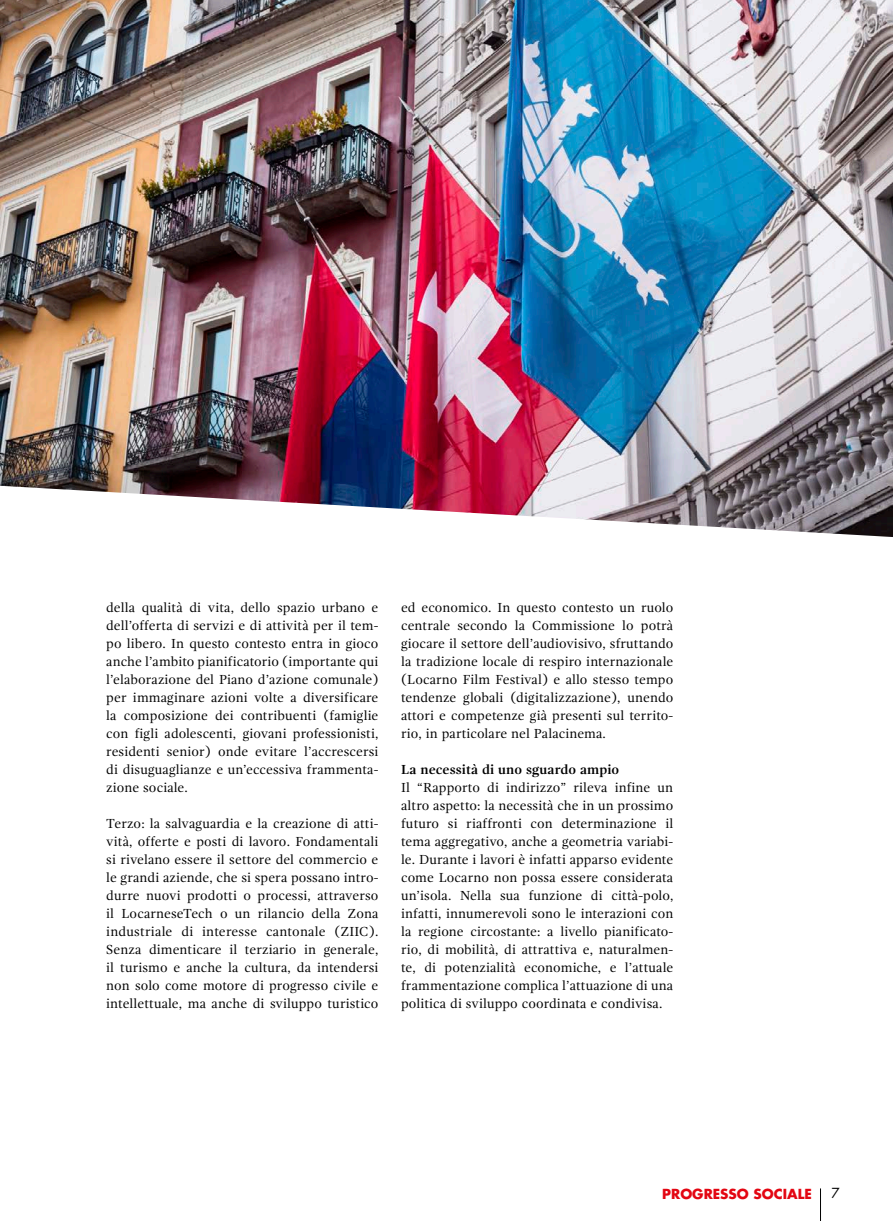
<style>
.page{position:relative;width:893px;height:1221px;background:#fff}
.page>*{position:absolute;margin:0;border:0;box-sizing:border-box;transform-origin:0 0}
.t1{font:13.5px/18px "Gandhi Serif";letter-spacing:.01em;color:#000;text-align:justify}
.t2{font:700 13.5px "Gandhi Serif";letter-spacing:.01em;color:#000}
.t3{font:700 13.5px "Futura Std";color:#e30612}
.t4{font:13.5px "Futura Std";color:#000}
</style>
<div class="page">
<hr style="left:820px;top:1188px;width:1px;height:32px;background:#000">
<img style="left:0;top:0;width:893px;height:537px">
<p class="t1" style="left:106px;top:599px;width:274px">della qualità di vita, dello spazio urbano e dell’offerta di servizi e di attività per il tem&shy;po libero. In questo contesto entra in gioco anche l’ambito pianificatorio (importante qui l’elaborazione del Piano d’azione comunale) per immaginare azioni volte a diversificare la composizione dei contribuenti (famiglie con figli adolescenti, giovani professionisti, residenti senior) onde evitare l’accrescersi di disuguaglianze e un’eccessiva frammenta&shy;zione sociale.</p>
<p class="t1" style="left:106px;top:814px;width:274px">Terzo: la salvaguardia e la creazione di atti&shy;vità, offerte e posti di lavoro. Fondamentali si rivelano essere il settore del commercio e le grandi aziende, che si spera possano intro&shy;durre nuovi prodotti o processi, attraverso il LocarneseTech o un rilancio della Zona industriale di interesse cantonale (ZIIC).<br>Senza dimenticare il terziario in generale, il turismo e anche la cultura, da intendersi non solo come motore di progresso civile e intellettuale, ma anche di sviluppo turistico</p>
<p class="t1" style="left:401px;top:599px;width:274px">ed economico. In questo contesto un ruolo centrale secondo la Commissione lo potrà giocare il settore dell’audiovisivo, sfruttando la tradizione locale di respiro internazionale (Locarno Film Festival) e allo stesso tempo tendenze globali (digitalizzazione), unendo attori e competenze già presenti sul territo&shy;rio, in particolare nel Palacinema.</p>
<p class="t2" style="left:401px;top:762px;width:220px">La necessità di uno sguardo ampio</p>
<p class="t1" style="left:401px;top:778px;width:274px">Il “Rapporto di indirizzo” rileva infine un altro aspetto: la necessità che in un prossimo futuro si riaffronti con determinazione il tema aggregativo, anche a geometria variabi&shy;le. Durante i lavori è infatti apparso evidente come Locarno non possa essere considerata un’isola. Nella sua funzione di città-polo, infatti, innumerevoli sono le interazioni con la regione circostante: a livello pianificato&shy;rio, di mobilità, di attrattiva e, naturalmen&shy;te, di potenzialità economiche, e l’attuale frammentazione complica l’attuazione di una politica di sviluppo coordinata e condivisa.</p>
<p class="t3" style="left:662px;top:1184px;width:151px">PROGRESSO SOCIALE</p>
<p class="t4" style="left:831px;top:1184px;width:10px">7</p>
</div>
